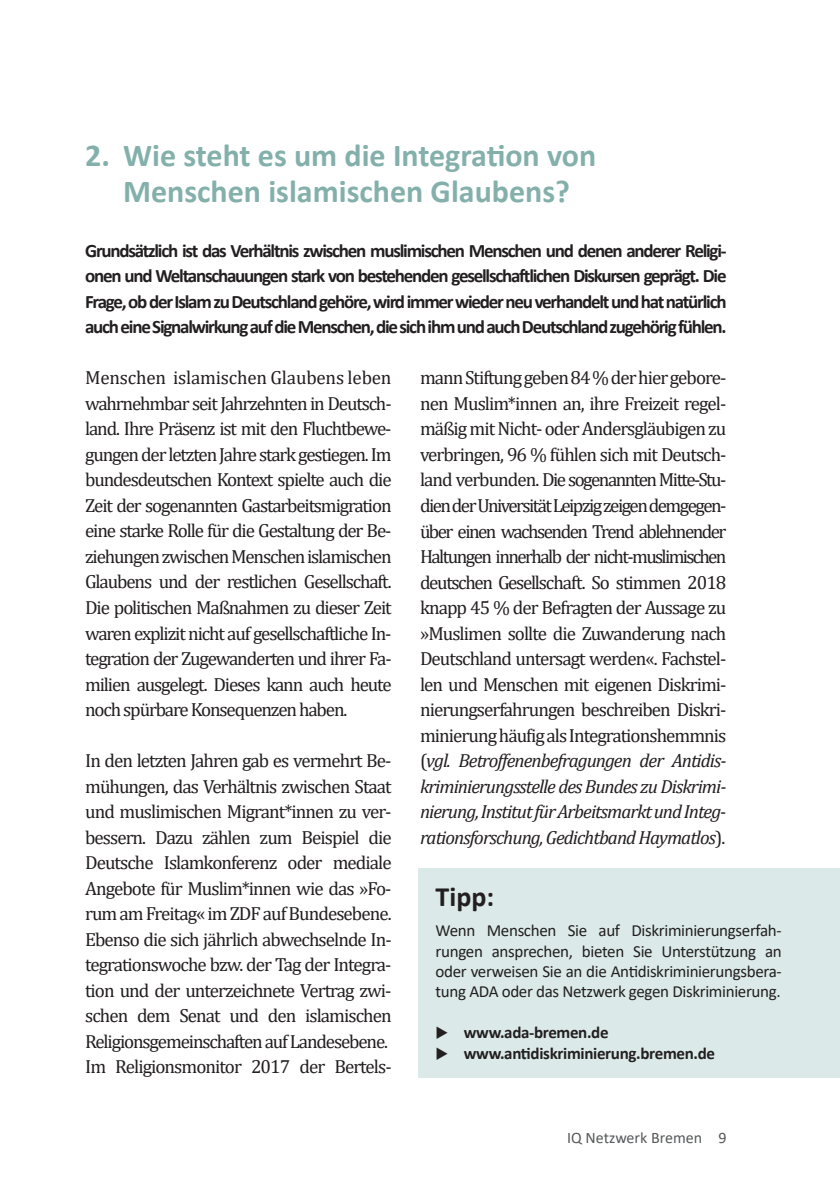
<style>
.page{position:relative;width:840px;height:1191px;background:#fff}
.page>*{position:absolute;margin:0;border:0;box-sizing:border-box;transform-origin:0 0}
.t1{font:700 32px/36px "Calibri";color:#84b0ab;text-align:center}
.t2{font:700 28px "Calibri";color:#231f20}
.t3{font:19px/25.6px "Cambria";letter-spacing:-.05em;color:#231f20;text-align:justify}
.t4{font:700 19px/25.6px "Calibri";letter-spacing:-.065em;color:#231f20;text-align:justify}
.t5{font:17px/20.4px "Calibri";letter-spacing:-.02em;color:#231f20;text-align:justify}
.t6{font:700 17px "Calibri";letter-spacing:-.02em;color:#231f20}
.t7{font:16px "Calibri";color:#57585a}
.s1{font-style:italic}
</style>
<div class="page">
<div style="left:418px;top:867px;width:421px;height:210px;background:#dbeae8"></div>
<h1 class="t1" style="left:85px;top:137px;width:512px">2. Wie steht es um die Integration von<br>Menschen islamischen Glaubens?</h1>
<p class="t4" style="left:85px;top:237px;width:642px">Grundsätzlich ist das Verhältnis zwischen muslimischen Menschen und denen anderer Religi&shy;onen und Weltanschauungen stark von bestehenden gesellschaftlichen Diskursen geprägt. Die Frage, ob der Islam zu Deutschland gehöre, wird immer wieder neu verhandelt und hat natürlich auch eine Signalwirkung auf die Menschen, die sich ihm und auch Deutschland zugehörig fühlen.</p>
<p class="t3" style="left:85px;top:365px;width:308px">Menschen islamischen Glaubens leben wahrnehmbar seit Jahrzehnten in Deutsch&shy;land. Ihre Präsenz ist mit den Fluchtbewe&shy;gungen der letzten Jahre stark gestiegen. Im bundesdeutschen Kontext spielte auch die Zeit der sogenannten Gastarbeitsmigration eine starke Rolle für die Gestaltung der Be&shy;ziehungen zwischen Menschen islamischen Glaubens und der restlichen Gesellschaft.<br>Die politischen Maßnahmen zu dieser Zeit waren explizit nicht auf gesellschaftliche In&shy;tegration der Zugewanderten und ihrer Fa&shy;milien ausgelegt. Dieses kann auch heute noch spürbare Konsequenzen haben.</p>
<p class="t3" style="left:85px;top:747px;width:308px;text-align:left">In den letzten Jahren gab es vermehrt Be&shy;mühungen, das Verhältnis zwischen Staat und muslimischen Migrant*innen zu ver&shy;bessern. Dazu zählen zum Beispiel die Deutsche Islamkonferenz oder mediale Angebote für Muslim*innen wie das »Fo&shy;rum am Freitag« im ZDF auf Bundesebene.<br>Ebenso die sich jährlich abwechselnde In&shy;tegrationswoche bzw. der Tag der Integra&shy;tion und der unterzeichnete Vertrag zwi&shy;schen dem Senat und den islamischen Religionsgemeinschaften auf Landesebene.<br>Im Religionsmonitor 2017 der Bertels-</p>
<p class="t3" style="left:420px;top:365px;width:308px">mann Stiftung geben 84 % der hier gebore&shy;nen Muslim*innen an, ihre Freizeit regel&shy;mäßig mit Nicht- oder Andersgläubigen zu verbringen, 96 % fühlen sich mit Deutsch&shy;land verbunden. Die sogenannten Mitte-Stu&shy;dien der Universität Leipzig zeigen demgegen&shy;über einen wachsenden Trend ablehnender Haltungen innerhalb der nicht-muslimischen deutschen Gesellschaft. So stimmen 2018 knapp 45 % der Befragten der Aussage zu »Muslimen sollte die Zuwanderung nach Deutschland untersagt werden«. Fachstel&shy;len und Menschen mit eigenen Diskrimi&shy;nierungserfahrungen beschreiben Diskri&shy;minierung häufig als Integrationshemmnis (<span class="s1">vgl. Betroffenenbefragungen der Antidis&shy;kriminierungsstelle des Bundes zu Diskrimi&shy;nierung, Institut für Arbeitsmarkt und Integ&shy;rationsforschung, Gedichtband Haymatlos</span>).</p>
<h2 class="t2" style="left:435px;top:876px;width:60px">Tipp:</h2>
<p class="t5" style="left:435px;top:920px;width:347px">Wenn Menschen Sie auf Diskriminierungserfah&shy;rungen ansprechen, bieten Sie Unterstützung an oder verweisen Sie an die Antidiskriminierungsbera&shy;tung ADA oder das Netzwerk gegen Diskriminierung.</p>
<p class="t6" style="left:435px;top:1020px;width:174px">◆ www.ada-bremen.de</p>
<p class="t6" style="left:435px;top:1041px;width:281px">◆ www.antidiskriminierung.bremen.de</p>
<p class="t7" style="left:567px;top:1126px;width:161px">IQ Netzwerk Bremen 9</p>
</div>
